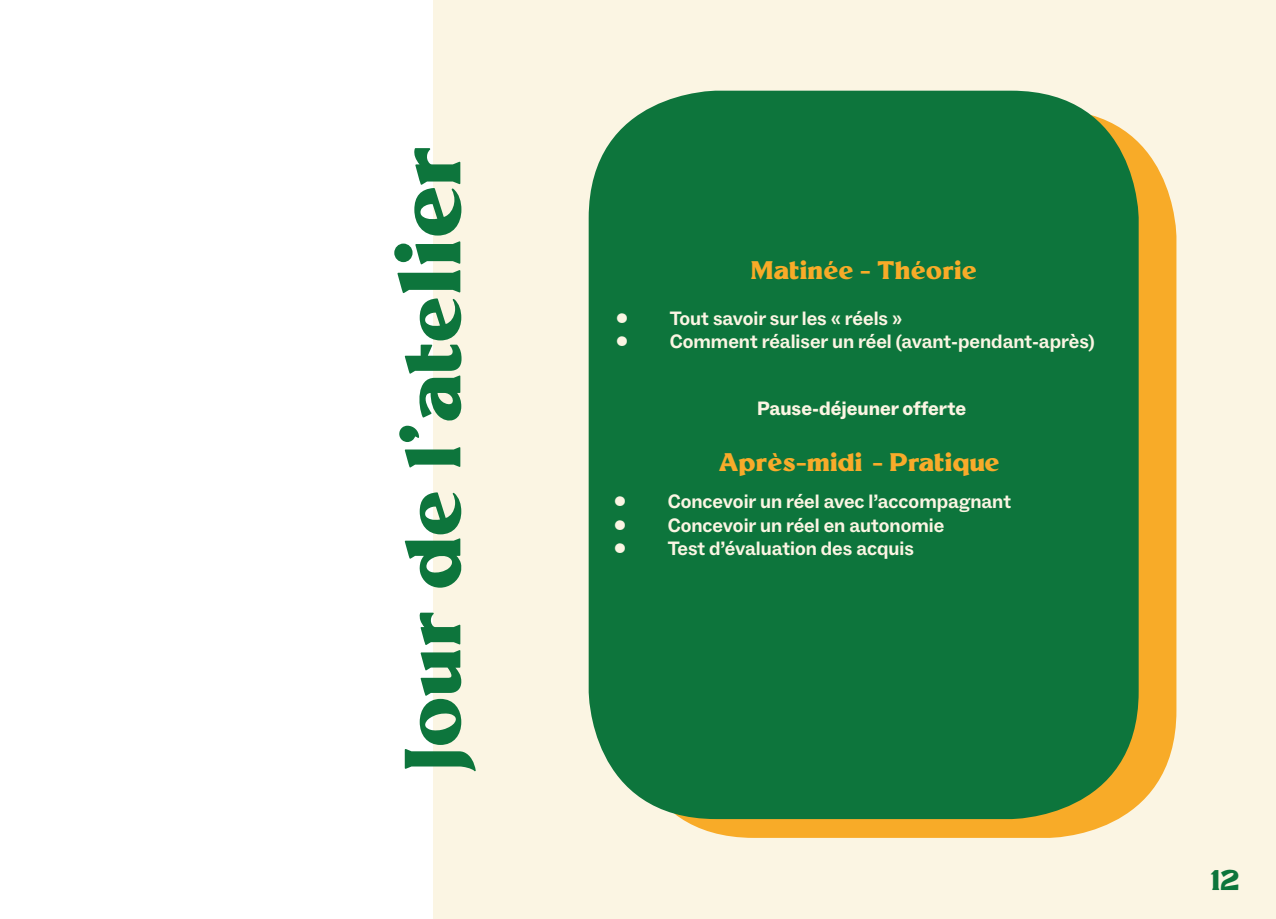
<style>
.page{position:relative;width:1276px;height:919px;background:#fff}
.page>*{position:absolute;margin:0;border:0;box-sizing:border-box;transform-origin:0 0}
.t1{font:79.5px "Millik";letter-spacing:-.015em;color:#0d753c}
.t2{font:28.5px "Millik";color:#0d753c}
.t3{font:25.5px "Millik";letter-spacing:-.015em;color:#f8ab2a}
.t4{font:25.5px "Millik";color:#f8ab28}
.t5{font:700 19.5px "ABC Social";color:#fbf5e3}
.t6{font:900 19.5px "ABC Social";color:#fbf5e3}
.s1{font-size:90px}
</style>
<div class="page">
<div style="left:434px;top:0;width:842px;height:918px;background:#fbf5e3"></div>
<div style="left:626px;top:109px;width:550px;height:728px;background:#f8ab28;border-radius:128px"></div>
<div style="left:588px;top:91px;width:550px;height:728px;background:#0d753c;border-radius:128px"></div>
<p class="t1" style="left:387px;top:773px;width:630px;rotate:-90deg">Jour de l’ate<span class="s1">lier</span></p>
<p class="t4" style="left:750px;top:255px;width:228px">Matinée - Théorie</p>
<p class="t5" style="left:616px;top:306px;width:288px">• Tout savoir sur les « réels »</p>
<p class="t5" style="left:616px;top:329px;width:480px">• Comment réaliser un réel (avant-pendant-après)</p>
<p class="t6" style="left:757px;top:397px;width:211px">Pause-déjeuner offerte</p>
<p class="t3" style="left:718px;top:448px;width:283px">Après-midi - Pratique</p>
<p class="t5" style="left:614px;top:490px;width:399px">• Concevoir un réel avec l’accompagnant</p>
<p class="t5" style="left:614px;top:513px;width:332px">• Concevoir un réel en autonomie</p>
<p class="t5" style="left:614px;top:536px;width:302px">• Test d’évaluation des acquis</p>
<p class="t2" style="left:1210px;top:863px;width:31px">12</p>
</div>
